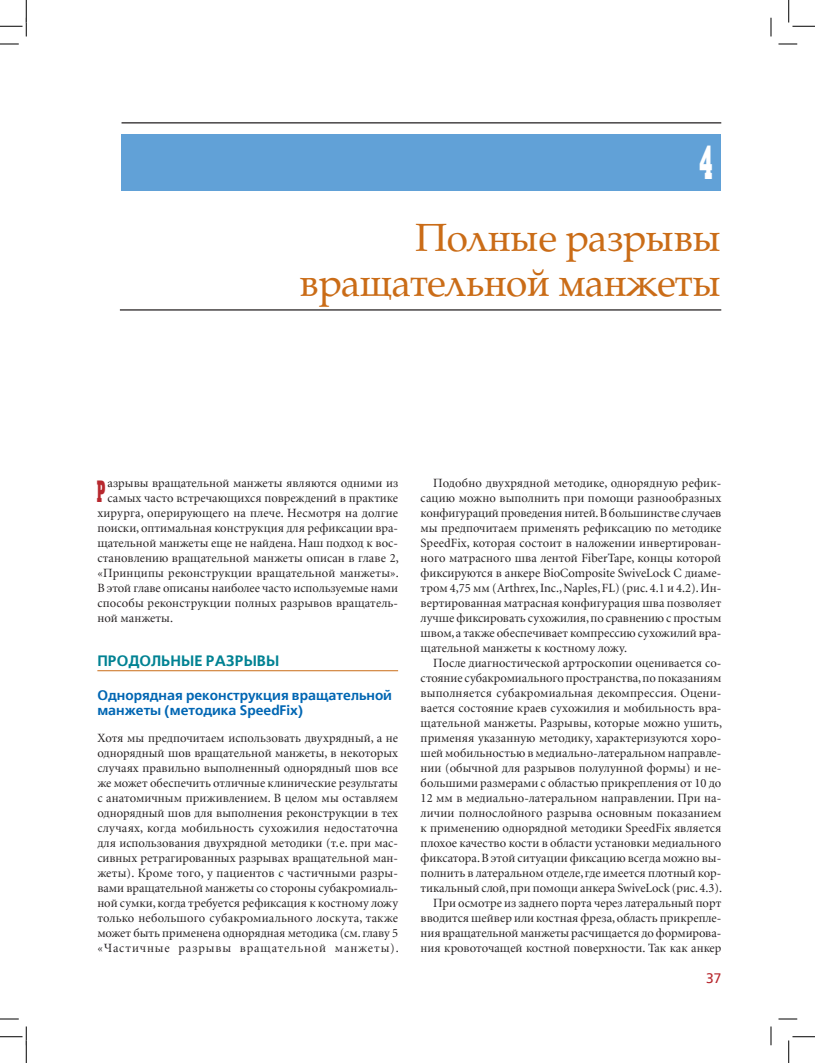
<style>
.page{position:relative;width:815px;height:1063px;background:#fff}
.page>*{position:absolute;margin:0;border:0;box-sizing:border-box;transform-origin:0 0}
.t1{font:47.5px "Xenia Western C";color:#fff}
.t2{font:38.75px/45px "AG Palatial";letter-spacing:-.015em;color:#ca6c17;text-align:right}
.t3{font:30.5px "Xenia Western C";color:#b7282e}
.t4{font:700 15px "Free Set C";color:#008293}
.t5{font:700 13.75px/15px "Free Set C";color:#0166b3}
.t6{font:13.75px "Free Set C";color:#b7282e}
.t7{font:12.5px/15px "Minion Cyr";color:#231f20;text-align:justify}
</style>
<div class="page">
<div style="left:121px;top:134px;width:600px;height:56px;background:#61a1d7"></div>
<hr style="left:121px;top:122px;width:600px;height:1px;background:#231f20">
<hr style="left:120px;top:309px;width:601px;height:1px;background:#231f20">
<hr style="left:97px;top:670px;width:301px;height:1px;background:#ca6c17">
<svg style="left:0;top:43px;width:19px;height:2px"></svg>
<svg style="left:778px;top:43px;width:19px;height:2px"></svg>
<svg style="left:0;top:1018px;width:19px;height:1px"></svg>
<svg style="left:778px;top:1018px;width:19px;height:1px"></svg>
<svg style="left:770px;top:18px;width:1px;height:18px"></svg>
<svg style="left:770px;top:1026px;width:1px;height:19px"></svg>
<svg style="left:0;top:0;width:27px;height:36px"></svg>
<svg style="left:0;top:1026px;width:27px;height:36px"></svg>
<svg style="left:788px;top:0;width:26px;height:27px"></svg>
<svg style="left:788px;top:1036px;width:26px;height:26px"></svg>
<h1 class="t1" style="left:699px;top:133px;width:16px">4</h1>
<h2 class="t2" style="left:299px;top:216px;width:423px">Полные разрывы вращательной манжеты</h2>
<h3 class="t3" style="left:97px;top:472px;width:10px">Р</h3>
<p class="t7" style="left:107px;top:475px;width:292px">азрывы вращательной манжеты являются одними из</p>
<p class="t7" style="left:107px;top:490px;width:292px">самых часто встречающихся повреждений в практике</p>
<p class="t7" style="left:97px;top:505px;width:302px">хирурга, оперирующего на плече. Несмотря на долгие</p>
<p class="t7" style="left:97px;top:520px;width:302px">поиски, оптимальная конструкция для рефиксации вра-</p>
<p class="t7" style="left:97px;top:535px;width:302px">щательной манжеты еще не найдена. Наш подход к вос-</p>
<p class="t7" style="left:97px;top:550px;width:303px">становлению вращательной манжеты описан в главе 2,</p>
<p class="t7" style="left:97px;top:565px;width:303px">«Принципы реконструкции вращательной манжеты».</p>
<p class="t7" style="left:97px;top:580px;width:302px">В этой главе описаны наиболее часто используемые нами</p>
<p class="t7" style="left:97px;top:595px;width:302px">способы реконструкции полных разрывов вращатель-</p>
<p class="t7" style="left:97px;top:610px;width:77px">ной манжеты.</p>
<p class="t4" style="left:97px;top:652px;width:184px">ПРОДОЛЬНЫЕ РАЗРЫВЫ</p>
<p class="t5" style="left:97px;top:688px;width:296px">Однорядная реконструкция вращательной манжеты (методика SpeedFix)</p>
<p class="t7" style="left:97px;top:730px;width:303px">Хотя мы предпочитаем использовать двухрядный, а не однорядный шов вращательной манжеты, в некоторых случаях правильно выполненный однорядный шов все же может обеспечить отличные клинические результаты с анатомичным приживлением. В целом мы оставляем однорядный шов для выполнения реконструкции в тех случаях, когда мобильность сухожилия недостаточна для использования двухрядной методики (т. е. при мас&shy;сивных ретрагированных разрывах вращательной ман&shy;жеты). Кроме того, у пациентов с частичными разры&shy;вами вращательной манжеты со стороны субакромиаль&shy;ной сумки, когда требуется рефиксация к костному ложу только небольшого субакромиального лоскута, также может быть применена однорядная методика (см.главу 5 «Частичные разрывы вращательной манжеты).</p>
<p class="t7" style="left:420px;top:475px;width:302px;text-indent:12px">Подобно двухрядной методике, однорядную рефик&shy;сацию можно выполнить при помощи разнообразных конфигураций проведения нитей. В большинстве случаев мы предпочитаем применять рефиксацию по методике SpeedFix, которая состоит в наложении инвертирован&shy;ного матрасного шва лентой FiberTape, концы которой фиксируются в анкере BioComposite SwiveLock C диаме&shy;тром 4,75 мм (Arthrex, Inc., Naples, FL) (рис. 4.1 и 4.2). Ин&shy;вертированная матрасная конфигурация шва позволяет лучше фиксировать сухожилия, по сравнению с простым швом, а также обеспечивает компрессию сухожилий вра&shy;щательной манжеты к костному ложу.</p>
<p class="t7" style="left:420px;top:655px;width:303px;text-align:right">После диагностической артроскопии оценивается со&shy;стояние субакромиального пространства, по показаниям выполняется субакромиальная декомпрессия. Оцени&shy;вается состояние краев сухожилия и мобильность вра&shy;щательной манжеты. Разрывы, которые можно ушить, применяя указанную методику, характеризуются хоро&shy;шей мобильностью в медиально-латеральном направле&shy;нии (обычной для разрывов полулунной формы) и не&shy;большими размерами с областью прикрепления от 10 до 12 мм в медиально-латеральном направлении. При на&shy;личии полнослойного разрыва основным показанием к применению однорядной методики SpeedFix является плохое качество кости в области установки медиального фиксатора. В этой ситуации фиксацию всегда можно вы&shy;полнить в латеральном отделе, где имеется плотный кор&shy;тикальный слой, при помощи анкера SwiveLock (рис. 4.3).<br>При осмотре из заднего порта через латеральный порт вводится шейвер или костная фреза, область прикрепле&shy;ния вращательной манжеты расчищается до формирова&shy;ния кровоточащей костной поверхности. Так как анкер</p>
<p class="t6" style="left:705px;top:970px;width:17px">37</p>
</div>
